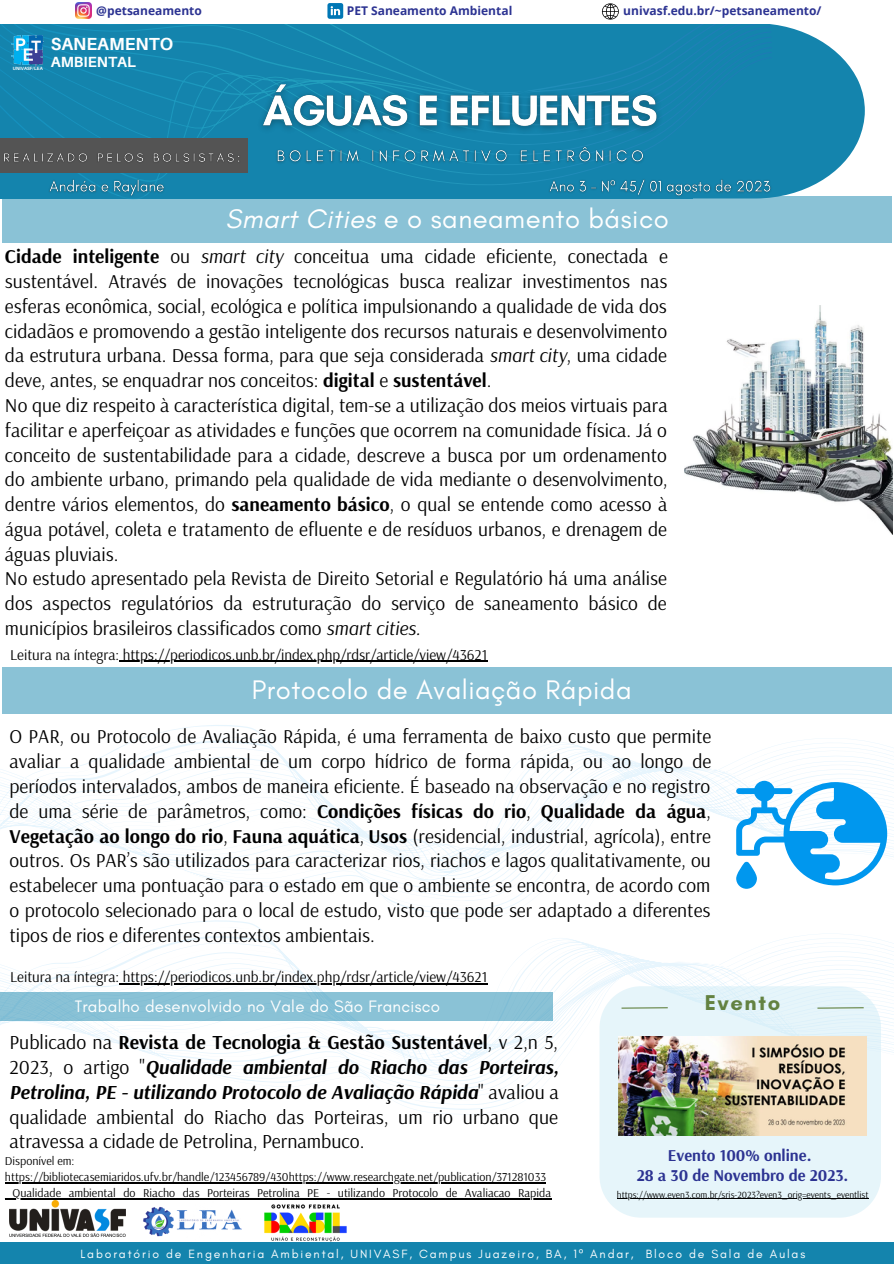
<style>
.page{position:relative;width:894px;height:1264px;background:#fff}
.page>*{position:absolute;margin:0;border:0;box-sizing:border-box;transform-origin:0 0}
.t1{font:27.45px "Glacial Indifference";letter-spacing:.02em;color:#fff}
.t2{font:700 21.9px "Glacial Indifference";letter-spacing:.08em;color:#638241}
.t3{font:19.8px/24.8px "Arsenal";color:#000;text-align:justify}
.t4{font:19.5px/24.8px "Arsenal";color:#000;text-align:justify}
.t5{font:700 17.4px "Aileron";color:#fff}
.t6{font:16.8px "Glacial Indifference";letter-spacing:.02em;color:#fff}
.t7{font:700 16.5px "Arsenal";color:#2c3392}
.t8{font:15px "Arsenal";color:#000}
.t9{font:700 14.7px "Aileron";color:#fff}
.t10{font:12.15px "Glacial Indifference";letter-spacing:.15em;color:#fff}
.t11{font:12px/16px "Arsenal";color:#000}
.t12{font:700 12px "Open Sans";color:#2c3392}
.t13{font:9.45px "Arsenal";color:#000}
.t14{font:700 4.65px "Aileron";color:#fff}
.s1{font-style:italic}
.s2{font-weight:700}
.s3{font-weight:700;font-style:italic}
.s4{font-family:"Noto Sans"}
</style>
<div class="page">
<svg style="left:771px;top:24px;width:93px;height:173px;fill:#1484ad"></svg>
<div style="left:0;top:24px;width:771px;height:175px;background:#1484ad"></div>
<div style="left:0;top:139px;width:248px;height:33px;background:#545454"></div>
<img style="left:4px;top:153px;width:236px;height:9px">
<svg style="left:601px;top:3px;width:17px;height:17px"></svg>
<svg style="left:0;top:725px;width:893px;height:194px"></svg>
<div style="left:2px;top:667px;width:889px;height:47px;background:#8ac2d6"></div>
<svg style="left:0;top:920px;width:893px;height:195px"></svg>
<img style="left:11px;top:35px;width:33px;height:32px">
<div style="left:0;top:1241px;width:893px;height:22px;background:#1484ad"></div>
<img style="left:76px;top:3px;width:16px;height:15px">
<svg style="left:327px;top:3px;width:16px;height:16px"></svg>
<img style="left:10px;top:1200px;width:116px;height:36px">
<img style="left:135px;top:1207px;width:115px;height:35px">
<img style="left:259px;top:1204px;width:93px;height:38px">
<div style="left:2px;top:197px;width:889px;height:46px;background:#8ac2d6"></div>
<svg style="left:599px;top:986px;width:281px;height:231px;background:#e5f4f9"></svg>
<hr style="left:621px;top:1007px;width:46px;height:1px;background:#638241">
<hr style="left:817px;top:1007px;width:46px;height:1px;background:#638241">
<div style="left:0;top:991px;width:552px;height:29px;background:#8ac2d6"></div>
<img style="left:684px;top:306px;width:207px;height:227px">
<img style="left:618px;top:1036px;width:248px;height:99px">
<svg style="left:736px;top:780px;width:150px;height:108px"></svg>
<img style="left:273px;top:149px;width:378px;height:22px">
<img style="left:251px;top:73px;width:416px;height:76px">
<img style="left:545px;top:174px;width:229px;height:25px">
<img style="left:46px;top:174px;width:122px;height:26px">
<hr style="left:119px;top:660px;width:368px;height:2px;background:#000">
<hr style="left:616px;top:1198px;width:252px;height:1px;background:#000">
<hr style="left:119px;top:983px;width:368px;height:1px;background:#000">
<hr style="left:5px;top:1182px;width:540px;height:1px;background:#000">
<hr style="left:5px;top:1198px;width:546px;height:1px;background:#000">
<p class="t12" style="left:96px;top:2px;width:107px">@petsaneamento</p>
<p class="t12" style="left:347px;top:2px;width:167px">PET Saneamento Ambiental</p>
<p class="t14" style="left:13px;top:66px;width:32px">UNIVASF/LEA</p>
<p class="t5" style="left:51px;top:33px;width:124px">SANEAMENTO</p>
<p class="t9" style="left:51px;top:53px;width:87px">AMBIENTAL</p>
<p class="t12" style="left:623px;top:2px;width:200px">univasf.edu.br/~petsaneamento/</p>
<p class="t1" style="left:225px;top:202px;width:444px"><span class="s1">Smart Cities</span> e o saneamento básico</p>
<p class="t4" style="left:5px;top:244px;width:664px"><span class="s2">Cidade inteligente</span> ou <span class="s1">smart city</span> conceitua uma cidade eficiente, conectada e sustentável. Através de inovações tecnológicas busca realizar investimentos nas esferas econômica, social, ecológica e política impulsionando a qualidade de vida dos cidadãos e promovendo a gestão inteligente dos recursos naturais e desenvolvimento da estrutura urbana. Dessa forma, para que seja considerada <span class="s1">smart city</span>, uma cidade deve, antes, se enquadrar nos conceitos: <span class="s2">digital</span> e <span class="s2">sustentável</span>.</p>
<p class="t4" style="left:5px;top:392px;width:664px">No que diz respeito à característica digital, tem-se a utilização dos meios virtuais para facilitar e aperfeiçoar as atividades e funções que ocorrem na comunidade física. Já o conceito de sustentabilidade para a cidade, descreve a busca por um ordenamento do ambiente urbano, primando pela qualidade de vida mediante o desenvolvimento, dentre vários elementos, do <span class="s2">saneamento básico</span>, o qual se entende como acesso à água potável, coleta e tratamento de efluente e de resíduos urbanos, e drenagem de águas pluviais.</p>
<p class="t4" style="left:5px;top:566px;width:663px">No estudo apresentado pela Revista de Direito Setorial e Regulatório há uma análise dos aspectos regulatórios da estruturação do serviço de saneamento básico de municípios brasileiros classificados como <span class="s1">smart cities.</span></p>
<p class="t8" style="left:10px;top:644px;width:478px">Leitura na íntegra: https://periodicos.unb.br/index.php/rdsr/article/view/43621</p>
<p class="t1" style="left:252px;top:673px;width:381px">Protocolo de Avaliação Rápida</p>
<p class="t4" style="left:10px;top:723px;width:703px">O PAR, ou Protocolo de Avaliação Rápida, é uma ferramenta de baixo custo que permite avaliar a qualidade ambiental de um corpo hídrico de forma rápida, ou ao longo de períodos intervalados, ambos de maneira eficiente. É baseado na observação e no registro de uma série de parâmetros, como: <span class="s2">Condições físicas do rio</span>, <span class="s2">Qualidade da água</span>, <span class="s2">Vegetação ao longo do rio</span>, <span class="s2">Fauna aquática</span>, <span class="s2">Usos</span> (residencial, industrial, agrícola), entre outros. Os PAR’s são utilizados para caracterizar rios, riachos e lagos qualitativamente, ou estabelecer uma pontuação para o estado em que o ambiente se encontra, de acordo com o protocolo selecionado para o local de estudo, visto que pode ser adaptado a diferentes tipos de rios e diferentes contextos ambientais.</p>
<p class="t8" style="left:10px;top:967px;width:478px">Leitura na íntegra: https://periodicos.unb.br/index.php/rdsr/article/view/43621</p>
<p class="t6" style="left:75px;top:996px;width:367px">Trabalho desenvolvido no Vale do São Francisco</p>
<p class="t3" style="left:10px;top:1029px;width:550px">Publicado na <span class="s2">Revista de Tecnologia &amp; Gestão Sustentável</span>, v 2,n 5, 2023, o artigo "<span class="s3">Qualidade ambiental do Riacho das Porteiras, Petrolina, PE - utilizando Protocolo de Avaliação Rápida</span>" avaliou a qualidade ambiental do Riacho das Porteiras, um rio urbano que atravessa a cidade de Petrolina, Pernambuco.</p>
<p class="t11" style="left:5px;top:1152px;width:547px">Disponível em: https://bibliotecasemiaridos.ufv.br/handle/123456789/430https://www.researchgate.net/publication/371281033 _Qualidade_ambiental_do_Riacho_das_Porteiras_Petrolina_PE_-_utilizando_Protocolo_de_Avaliacao_Rapida</p>
<p class="t2" style="left:704px;top:989px;width:77px">Evento</p>
<p class="t7" style="left:667px;top:1144px;width:145px">Evento 100% online.</p>
<p class="t13" style="left:616px;top:1188px;width:253px">https://www.even3.com.br/sris-2023?even3_orig=events_eventlist</p>
<p class="t7" style="left:636px;top:1164px;width:213px">28 a 30 de Novembro de 2023.</p>
<p class="t10" style="left:80px;top:1246px;width:726px">Laboratório de Engenharia Ambiental, UNIVASF, Campus Juazeiro, BA, 1<span class="s4">º</span> Andar, Bloco de Sala de Aulas</p>
</div>
